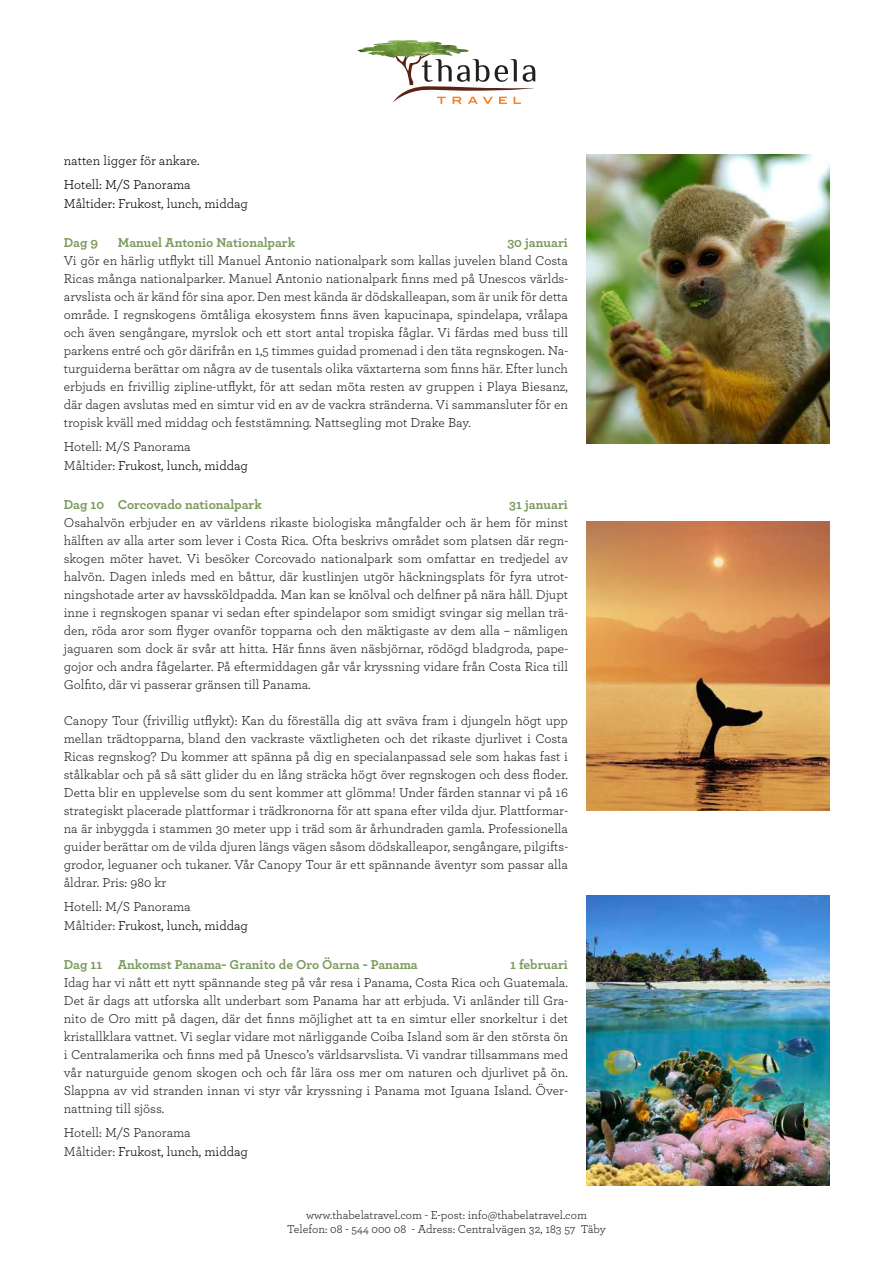
<style>
.page{position:relative;width:893px;height:1263px;background:#fff}
.page>*{position:absolute;margin:0;border:0;box-sizing:border-box;transform-origin:0 0}
.t1{font:13.5px/18px "Archer Pro";color:#231f20;text-align:justify}
.t2{font:700 13.5px "Archer Pro";color:#799a5c}
.t3{font:13.5px/24px "Archer Pro";color:#000}
.t4{font:12px/14.4px "Archer Pro";color:#231f20;text-align:center}
.s1{color:#000}
</style>
<div class="page">
<img style="left:357px;top:40px;width:80px;height:13px">
<svg style="left:365px;top:42px;width:170px;height:62px"></svg>
<img style="left:586px;top:896px;width:243px;height:289px">
<img style="left:586px;top:154px;width:243px;height:290px">
<img style="left:586px;top:522px;width:243px;height:289px">
<p class="t3" style="left:64px;top:148px;width:137px">natten ligger för ankare.<br>Hotell: M/S Panorama</p>
<p class="t3" style="left:64px;top:191px;width:186px">Måltider: Frukost, lunch, middag</p>
<p class="t2" style="left:64px;top:232px;width:36px">Dag 9</p>
<p class="t2" style="left:118px;top:232px;width:179px">Manuel Antonio Nationalpark</p>
<p class="t2" style="left:507px;top:232px;width:62px">30 januari</p>
<p class="t1" style="left:64px;top:251px;width:506px">Vi gör en härlig utflykt till Manuel Antonio nationalpark som kallas juvelen bland Costa Ricas många nationalparker. Manuel Antonio nationalpark finns med på Unescos världs&shy;arvslista och är känd för sina apor. Den mest kända är dödskalleapan, som är unik för detta område. I regnskogens ömtåliga ekosystem finns även kapucinapa, spindelapa, vrålapa och även sengångare, myrslok och ett stort antal tropiska fåglar. Vi färdas med buss till parkens entré och gör därifrån en 1,5 timmes guidad promenad i den täta regnskogen. Na&shy;turguiderna berättar om några av de tusentals olika växtarterna som finns här. Efter lunch erbjuds en frivillig zipline-utflykt, för att sedan möta resten av gruppen i Playa Biesanz, där dagen avslutas med en simtur vid en av de vackra stränderna. Vi sammansluter för en tropisk kväll med middag och feststämning. Nattsegling mot Drake Bay.</p>
<p class="t1" style="left:64px;top:436px;width:186px;line-height:19.5px">Hotell: M/S Panorama<br>Måltider: <span class="s1">Frukost, lunch, middag</span></p>
<p class="t2" style="left:64px;top:494px;width:200px">Dag 10 Corcovado nationalpark</p>
<p class="t2" style="left:509px;top:494px;width:60px">31 januari</p>
<p class="t1" style="left:64px;top:513px;width:506px">Osahalvön erbjuder en av världens rikaste biologiska mångfalder och är hem för minst hälften av alla arter som lever i Costa Rica. Ofta beskrivs området som platsen där regn&shy;skogen möter havet. Vi besöker Corcovado nationalpark som omfattar en tredjedel av halvön. Dagen inleds med en båttur, där kustlinjen utgör häckningsplats för fyra utrot&shy;ningshotade arter av havssköldpadda. Man kan se knölval och delfiner på nära håll. Djupt inne i regnskogen spanar vi sedan efter spindelapor som smidigt svingar sig mellan trä&shy;den, röda aror som flyger ovanför topparna och den mäktigaste av dem alla – nämligen jaguaren som dock är svår att hitta. Här finns även näsbjörnar, rödögd bladgroda, pape&shy;gojor och andra fågelarter. På eftermiddagen går vår kryssning vidare från Costa Rica till Golfito, där vi passerar gränsen till Panama.</p>
<p class="t1" style="left:64px;top:711px;width:506px">Canopy Tour (frivillig utflykt): Kan du föreställa dig att sväva fram i djungeln högt upp mellan trädtopparna, bland den vackraste växtligheten och det rikaste djurlivet i Costa Ricas regnskog? Du kommer att spänna på dig en specialanpassad sele som hakas fast i stålkablar och på så sätt glider du en lång sträcka högt över regnskogen och dess floder.<br>Detta blir en upplevelse som du sent kommer att glömma! Under färden stannar vi på 16 strategiskt placerade plattformar i trädkronorna för att spana efter vilda djur. Plattformar&shy;na är inbyggda i stammen 30 meter upp i träd som är århundraden gamla. Professionella guider berättar om de vilda djuren längs vägen såsom dödskalleapor, sengångare, pilgifts&shy;grodor, leguaner och tukaner. Vår Canopy Tour är ett spännande äventyr som passar alla åldrar. Pris: 980 kr</p>
<p class="t1" style="left:64px;top:897px;width:186px;line-height:18.5px">Hotell: M/S Panorama<br>Måltider: <span class="s1">Frukost, lunch, middag</span></p>
<p class="t2" style="left:64px;top:954px;width:356px">Dag 11 Ankomst Panama- Granito de Oro Öarna - Panama</p>
<p class="t2" style="left:510px;top:954px;width:59px">1 februari</p>
<p class="t1" style="left:64px;top:973px;width:506px">Idag har vi nått ett nytt spännande steg på vår resa i Panama, Costa Rica och Guatemala.<br>Det är dags att utforska allt underbart som Panama har att erbjuda. Vi anländer till Gra&shy;nito de Oro mitt på dagen, där det finns möjlighet att ta en simtur eller snorkeltur i det kristallklara vattnet. Vi seglar vidare mot närliggande Coiba Island som är den största ön i Centralamerika och finns med på Unesco’s världsarvslista. Vi vandrar tillsammans med vår naturguide genom skogen och och får lära oss mer om naturen och djurlivet på ön.<br>Slappna av vid stranden innan vi styr vår kryssning i Panama mot Iguana Island. Över&shy;nattning till sjöss.</p>
<p class="t1" style="left:64px;top:1122px;width:186px;line-height:19.5px">Hotell: M/S Panorama<br>Måltider: <span class="s1">Frukost, lunch, middag</span></p>
<p class="t4" style="left:287px;top:1207px;width:320px">www.thabelatravel.com - E-post: info@thabelatravel.com<br>Telefon: 08 - 544 000 08 - Adress: Centralvägen 32, 183 57 Täby</p>
</div>
